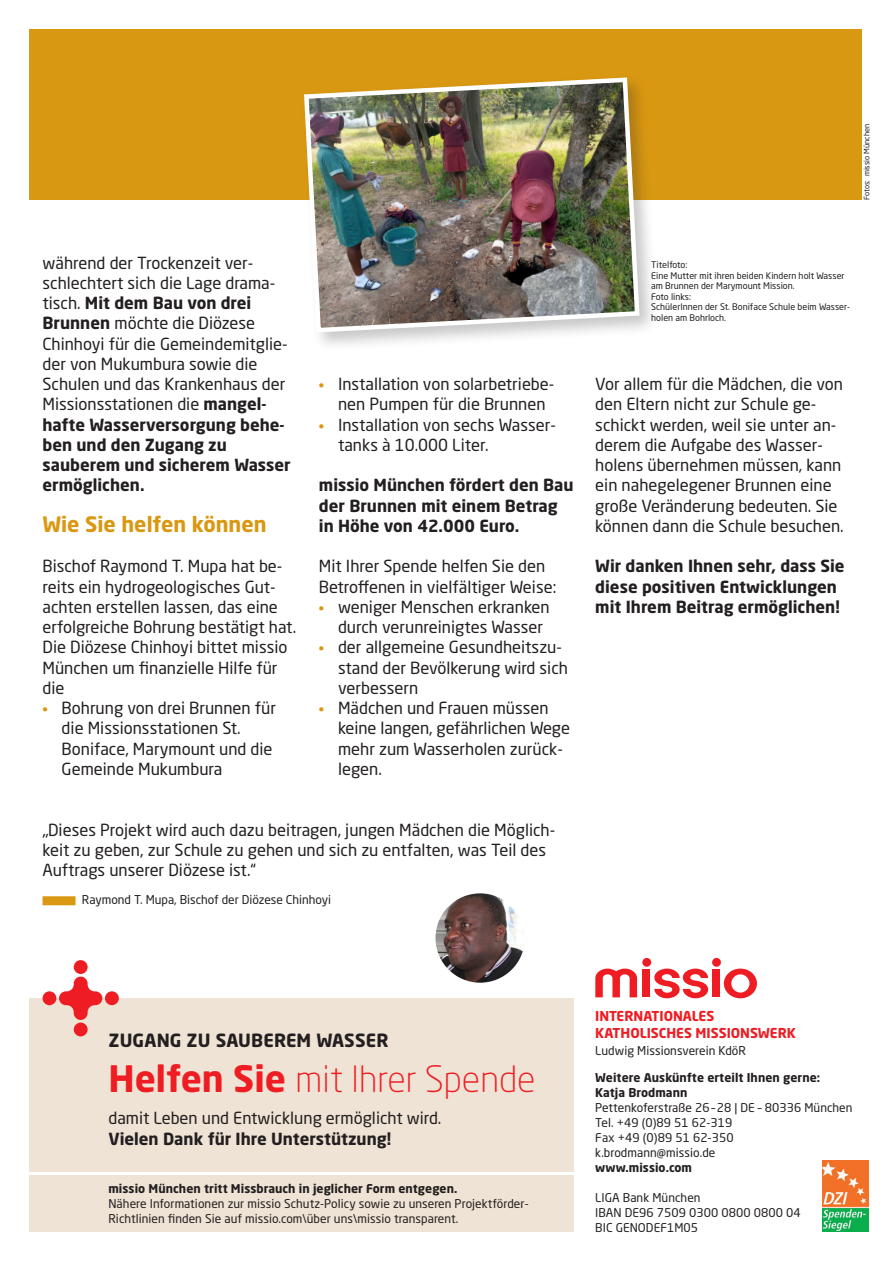
<style>
.page{position:relative;width:893px;height:1263px;background:#fff}
.page>*{position:absolute;margin:0;border:0;box-sizing:border-box;transform-origin:0 0}
.t1{font:300 36px "Neo Sans Std";color:#ee1d23}
.Fließtext_auf_GLR_bo{font:700 21px "Neo Sans Std";color:#d99811}
.t2{font:700 18px "Neo Sans Std";letter-spacing:.01em;color:#231f20}
.Fließtext_auf_GLR{font:16.5px/20.2px "Neo Sans Std";color:#231f20}
.Fließtext_auf_GLR-2{font:700 16.5px/20.2px "Neo Sans Std";color:#231f20}
.t3{font:700 13.5px "Neo Sans Std";color:#ee1d23}
.t4{font:12px/15px "Neo Sans Std";letter-spacing:.005em;color:#231f20}
.t5{font:700 12px "Neo Sans Std";letter-spacing:.005em;color:#231f20}
.t6{font:9px/10.5px "Neo Sans Std";color:#231f20}
.t7{font:7.5px "Neo Sans Std";color:#231f20}
.s1{font-weight:700}
.s2{font-weight:700;font-size:12.75px;color:#d99811}
</style>
<div class="page">
<div style="left:30px;top:30px;width:832px;height:170px;background:#d99811"></div>
<div style="left:300px;top:73px;width:360px;height:280px;background:#231f20;opacity:.25"></div>
<img style="left:302px;top:75px;width:340px;height:260px">
<div style="left:43px;top:896px;width:33px;height:9px;background:#d99811"></div>
<div style="left:30px;top:1175px;width:544px;height:57px;background:#eee3d4"></div>
<div style="left:30px;top:998px;width:544px;height:173px;background:#eee3d4"></div>
<div style="left:43px;top:991px;width:13px;height:14px;background:#ee1d23;border-radius:50%"></div>
<div style="left:105px;top:991px;width:14px;height:14px;background:#ee1d23;border-radius:50%"></div>
<div style="left:74px;top:1022px;width:14px;height:14px;background:#ee1d23;border-radius:50%"></div>
<div style="left:74px;top:960px;width:14px;height:14px;background:#ee1d23;border-radius:50%"></div>
<svg style="left:59px;top:976px;width:43px;height:44px"></svg>
<img style="left:822px;top:1160px;width:46px;height:71px">
<svg style="left:595px;top:968px;width:42px;height:29px"></svg>
<svg style="left:654px;top:968px;width:54px;height:30px"></svg>
<div style="left:643px;top:969px;width:7px;height:28px;background:#ee1d23"></div>
<div style="left:642px;top:958px;width:9px;height:9px;background:#ee1d23;border-radius:50%"></div>
<div style="left:712px;top:969px;width:8px;height:28px;background:#ee1d23"></div>
<div style="left:712px;top:958px;width:9px;height:9px;background:#ee1d23;border-radius:50%"></div>
<svg style="left:724px;top:968px;width:33px;height:30px"></svg>
<img style="left:435px;top:893px;width:90px;height:90px;border-radius:45px">
<p class="Fließtext_auf_GLR" style="left:43px;top:252px;width:234px">während der Trockenzeit ver&shy;schlechtert sich die Lage drama&shy;tisch. <span class="s1">Mit dem Bau von drei<br>Brunnen</span> möchte die Diözese</p>
<p class="Fließtext_auf_GLR" style="left:43px;top:333px;width:250px">Chinhoyi für die Gemeindemitglie&shy;der von Mukumbura sowie die<br>Schulen und das Krankenhaus der<br>Missionsstationen die <span class="s1">mangel&shy;hafte Wasserversorgung behe&shy;ben und den Zugang zu sauberem und sicherem Wasser ermöglichen.</span></p>
<p class="Fließtext_auf_GLR_bo" style="left:43px;top:511px;width:226px">Wie Sie helfen können</p>
<p class="Fließtext_auf_GLR" style="left:43px;top:556px;width:255px">Bischof Raymond T. Mupa hat be&shy;reits ein hydrogeologisches Gut&shy;achten erstellen lassen, das eine erfolgreiche Bohrung bestätigt hat.</p>
<p class="Fließtext_auf_GLR" style="left:43px;top:637px;width:246px">Die Diözese Chinhoyi bittet missio<br>München um finanzielle Hilfe für die</p>
<p class="Fließtext_auf_GLR" style="left:62px;top:698px;width:216px;text-indent:-19px"><span class="s2">•</span> Bohrung von drei Brunnen für die Missionsstationen St.</p>
<p class="Fließtext_auf_GLR" style="left:62px;top:738px;width:212px">Boniface, Marymount und die<br>Gemeinde Mukumbura</p>
<p class="Fließtext_auf_GLR" style="left:338px;top:374px;width:218px;text-indent:-19px"><span class="s2">•</span> Installation von solarbetriebe&shy;nen Pumpen für die Brunnen</p>
<p class="Fließtext_auf_GLR" style="left:338px;top:414px;width:219px;text-indent:-19px"><span class="s2">•</span> Installation von sechs Wasser&shy;tanks à 10.000 Liter.</p>
<p class="Fließtext_auf_GLR-2" style="left:319px;top:475px;width:256px">missio München fördert den Bau der Brunnen mit einem Betrag in Höhe von 42.000 Euro.</p>
<p class="Fließtext_auf_GLR" style="left:319px;top:556px;width:228px">Mit Ihrer Spende helfen Sie den</p>
<p class="Fließtext_auf_GLR" style="left:319px;top:576px;width:239px">Betroffenen in vielfältiger Weise:</p>
<p class="Fließtext_auf_GLR" style="left:338px;top:596px;width:213px;text-indent:-19px"><span class="s2">•</span> weniger Menschen erkranken durch verunreinigtes Wasser</p>
<p class="Fließtext_auf_GLR" style="left:338px;top:637px;width:231px;text-indent:-19px"><span class="s2">•</span> der allgemeine Gesundheitszu&shy;stand der Bevölkerung wird sich verbessern</p>
<p class="Fließtext_auf_GLR" style="left:338px;top:698px;width:234px;text-indent:-19px"><span class="s2">•</span> Mädchen und Frauen müssen keine langen, gefährlichen Wege mehr zum Wasserholen zurück&shy;legen.</p>
<p class="Fließtext_auf_GLR" style="left:43px;top:819px;width:514px">„Dieses Projekt wird auch dazu beitragen, jungen Mädchen die Möglich&shy;keit zu geben, zur Schule zu gehen und sich zu entfalten, was Teil des<br>Auftrags unserer Diözese ist.“</p>
<p class="t4" style="left:82px;top:892px;width:251px">Raymond T. Mupa, Bischof der Diözese Chinhoyi</p>
<p class="t7" style="left:862px;top:200px;width:78px;rotate:-90deg">Fotos: missio München</p>
<p class="t6" style="left:651px;top:260px;width:38px">Titelfoto:</p>
<p class="t6" style="left:651px;top:270px;width:195px">Eine Mutter mit ihren beiden Kindern holt Wasser am Brunnen der Marymount Mission.</p>
<p class="t6" style="left:651px;top:291px;width:41px">Foto links:</p>
<p class="t6" style="left:651px;top:302px;width:200px">SchülerInnen der St. Boniface Schule beim Wasser&shy;holen am Bohrloch.</p>
<p class="Fließtext_auf_GLR" style="left:595px;top:374px;width:249px">Vor allem für die Mädchen, die von den Eltern nicht zur Schule ge&shy;schickt werden, weil sie unter an&shy;derem die Aufgabe des Wasser-</p>
<p class="Fließtext_auf_GLR" style="left:595px;top:455px;width:250px">holens übernehmen müssen, kann ein nahegelegener Brunnen eine große Veränderung bedeuten. Sie können dann die Schule besuchen.</p>
<p class="Fließtext_auf_GLR-2" style="left:595px;top:556px;width:251px">Wir danken Ihnen sehr, dass Sie diese positiven Entwicklungen mit Ihrem Beitrag ermöglichen!</p>
<p class="t2" style="left:108px;top:1029px;width:282px">ZUGANG ZU SAUBEREM WASSER</p>
<p class="t1" style="left:108px;top:1057px;width:429px"><span class="s1">Helfen Sie</span> mit Ihrer Spende</p>
<p class="Fließtext_auf_GLR" style="left:108px;top:1107px;width:335px">damit Leben und Entwicklung ermöglicht wird.</p>
<p class="Fließtext_auf_GLR-2" style="left:108px;top:1128px;width:284px">Vielen Dank für Ihre Unterstützung!</p>
<p class="t4" style="left:108px;top:1181px;width:422px"><span class="s1">missio München tritt Missbrauch in jeglicher Form entgegen.<br></span>Nähere Informationen zur missio Schutz-Policy sowie zu unseren Projektförder-<br>Richtlinien finden Sie auf missio.com\über uns\missio transparent.</p>
<p class="t3" style="left:595px;top:1008px;width:120px">INTERNATIONALES</p>
<p class="t3" style="left:595px;top:1024px;width:202px">KATHOLISCHES MISSIONSWERK</p>
<p class="t4" style="left:595px;top:1043px;width:152px">Ludwig Missionsverein KdöR</p>
<p class="t5" style="left:595px;top:1070px;width:226px">Weitere Auskünfte erteilt Ihnen gerne:</p>
<p class="t5" style="left:595px;top:1085px;width:94px">Katja Brodmann</p>
<p class="t4" style="left:595px;top:1100px;width:259px">Pettenkoferstraße 26–28 | DE – 80336 München</p>
<p class="t4" style="left:595px;top:1115px;width:139px">Tel. +49 (0)89 51 62-319</p>
<p class="t4" style="left:595px;top:1130px;width:140px">Fax +49 (0)89 51 62-350</p>
<p class="t4" style="left:595px;top:1145px;width:122px">k.brodmann@missio.de</p>
<p class="t5" style="left:595px;top:1160px;width:98px">www.missio.com</p>
<p class="t4" style="left:595px;top:1190px;width:107px">LIGA Bank München</p>
<p class="t4" style="left:595px;top:1205px;width:207px">IBAN DE96 7509 0300 0800 0800 04</p>
<p class="t4" style="left:595px;top:1220px;width:104px">BIC GENODEF1M05</p>
</div>
